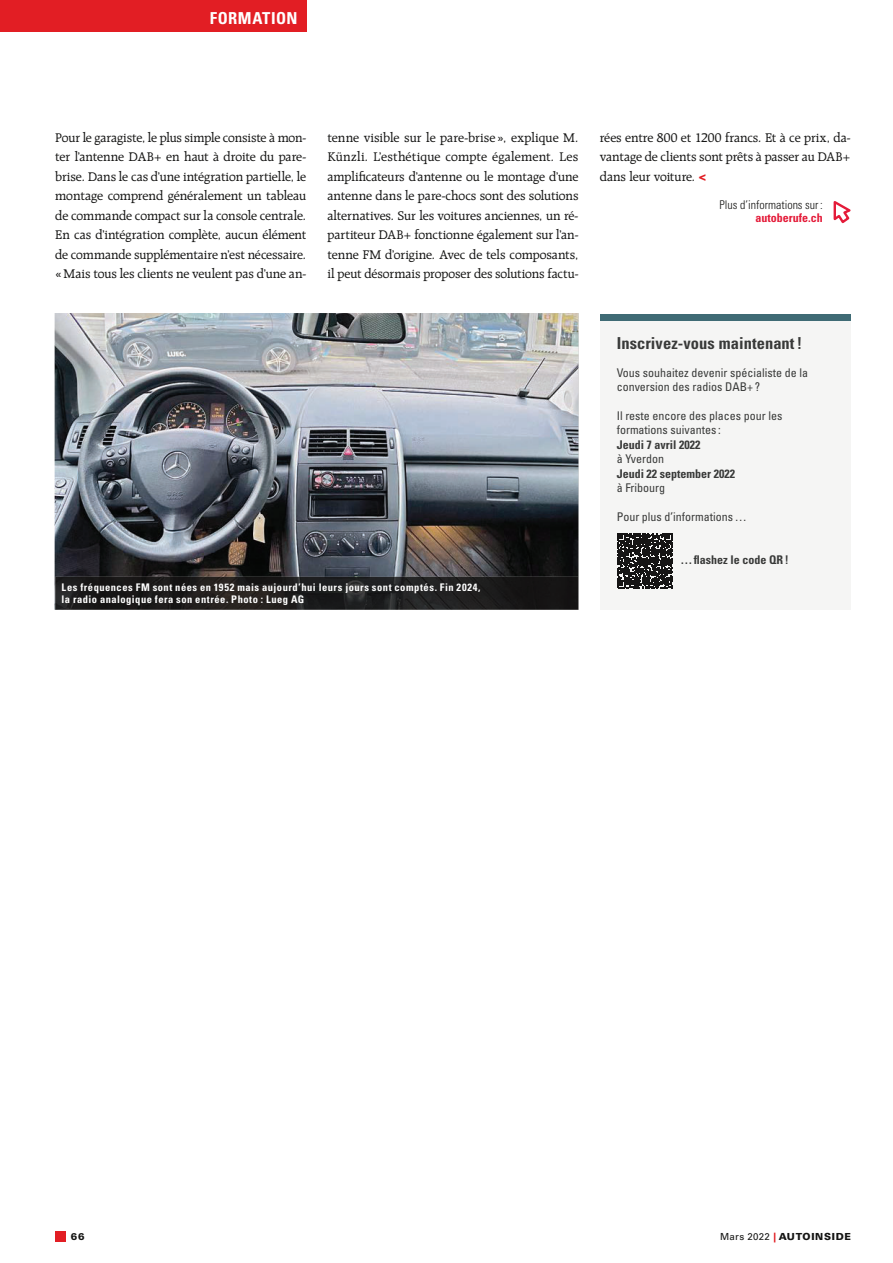
<style>
.page{position:relative;width:893px;height:1263px;background:#fff}
.page>*{position:absolute;margin:0;border:0;box-sizing:border-box;transform-origin:0 0}
.t1{font:700 condensed 16.5px "Univers LT Std";letter-spacing:.005em;color:#393a39}
.t2{font:700 condensed 16.5px "Univers LT Std";letter-spacing:.025em;color:#fff}
.t3{font:13.5px/19.5px "Raleigh LT Std";letter-spacing:-.005em;color:#151514;text-align:justify}
.t4{font:condensed 12px/14.4px "Univers LT Std";color:#393a39}
.t5{font:700 condensed 12px "Univers LT Std";color:#393a39}
.t6{font:300 condensed 12px "Univers LT Std";color:#151514}
.t7{font:700 condensed 12px "Univers LT Std";color:#e41b39}
.t8{font:700 condensed 10.5px/12.6px "Univers LT Std";letter-spacing:.045em;color:#fff}
.t9{font:900 9.75px "Univers LT Std";letter-spacing:.07em;color:#151514}
.s1{font-family:"Impact MT Std";color:#e21e24}
.s2{font-weight:400}
.s3{color:#e21e24}
</style>
<div class="page">
<svg style="left:833px;top:201px;width:18px;height:23px"></svg>
<img style="left:55px;top:313px;width:523px;height:264px">
<div style="left:600px;top:320px;width:250px;height:290px;background:#f5f5f4"></div>
<svg style="left:617px;top:533px;width:55px;height:55px"></svg>
<div style="left:600px;top:314px;width:250px;height:6px;background:#3f6b75"></div>
<img style="left:55px;top:577px;width:523px;height:33px">
<div style="left:0;top:0;width:306px;height:32px;background:#e21e24"></div>
<div style="left:55px;top:1231px;width:11px;height:10px;background:#e21e24"></div>
<p class="t2" style="left:210px;top:11px;width:89px">FORMATION</p>
<p class="t3" style="left:55px;top:129px;width:253px">Pour le garagiste, le plus simple consiste à mon&shy;ter l’antenne DAB+ en haut à droite du pare&shy;brise. Dans le cas d’une intégration partielle, le montage comprend généralement un tableau de commande compact sur la console centrale.<br>En cas d’intégration complète, aucun élément de commande supplémentaire n’est nécessaire. « Mais tous les clients ne veulent pas d’une an-</p>
<p class="t3" style="left:327px;top:129px;width:253px">tenne visible sur le pare-brise », explique M.<br>Künzli. L’esthétique compte également. Les amplificateurs d’antenne ou le montage d’une antenne dans le pare-chocs sont des solutions alternatives. Sur les voitures anciennes, un ré&shy;partiteur DAB+ fonctionne également sur l’an&shy;tenne FM d’origine. Avec de tels composants, il peut désormais proposer des solutions factu-</p>
<p class="t3" style="left:600px;top:129px;width:252px">rées entre 800 et 1200 francs. Et à ce prix, da&shy;vantage de clients sont prêts à passer au DAB+ dans leur voiture. <span class="s1">&lt;</span></p>
<p class="t6" style="left:719px;top:198px;width:105px">Plus d’informations sur :</p>
<p class="t7" style="left:755px;top:212px;width:69px">autoberufe.ch</p>
<p class="t8" style="left:62px;top:581px;width:420px">Les fréquences FM sont nées en 1952 mais aujourd’hui leurs jours sont comptés. Fin 2024, la radio analogique fera son entrée. Photo : Lueg AG</p>
<p class="t1" style="left:617px;top:336px;width:187px">Inscrivez-vous maintenant !</p>
<p class="t4" style="left:617px;top:366px;width:193px">Vous souhaitez devenir spécialiste de la conversion des radios DAB+ ?</p>
<p class="t4" style="left:617px;top:409px;width:167px">Il reste encore des places pour les formations suivantes :</p>
<p class="t5" style="left:617px;top:440px;width:85px">Jeudi 7 avril 2022</p>
<p class="t4" style="left:617px;top:452px;width:49px">à Yverdon</p>
<p class="t5" style="left:617px;top:468px;width:120px">Jeudi 22 september 2022</p>
<p class="t4" style="left:617px;top:481px;width:50px">à Fribourg</p>
<p class="t4" style="left:617px;top:510px;width:132px">Pour plus d’informations …</p>
<p class="t5" style="left:680px;top:555px;width:110px">… flashez le code QR !</p>
<p class="t9" style="left:71px;top:1231px;width:15px">66</p>
<p class="t9" style="left:720px;top:1231px;width:132px"><span class="s2">Mars 2022</span> <span class="s3">|</span> AUTOINSIDE</p>
</div>
